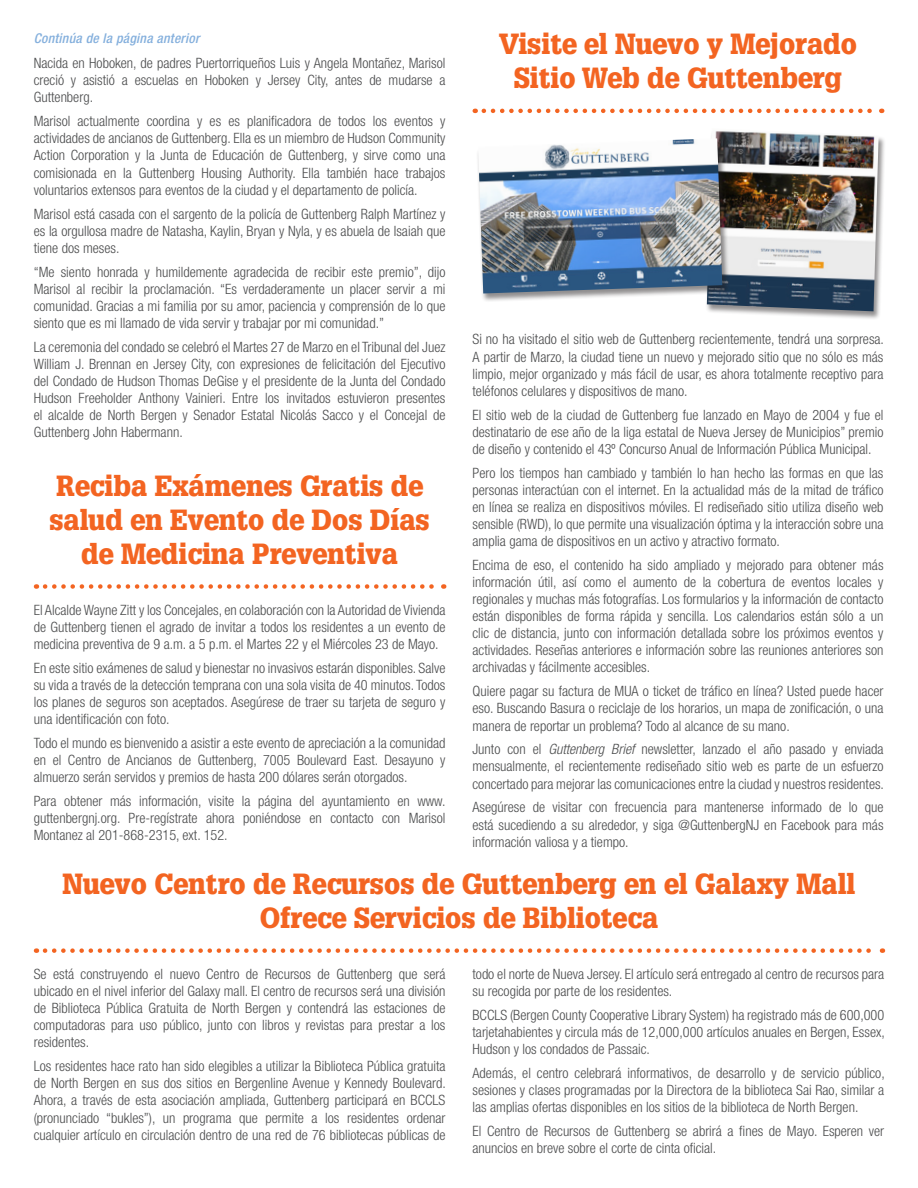
<style>
.page{position:relative;width:918px;height:1188px;background:#fff}
.page>*{position:absolute;margin:0;border:0;box-sizing:border-box;transform-origin:0 0}
.Headline{font:900 28.5px/34.2px "Glypha LT Std";color:#f36421;text-align:center;scale:.93 1}
.Body{font:300 condensed 14.25px/17.1px "Helvetica Neue LT Std";color:#4b4c4d;text-align:justify}
.Body-2{font:italic 500 condensed 13.5px "Helvetica Neue LT Std";letter-spacing:.02em;color:#85b0dd}
.s1{font-style:italic}
</style>
<div class="page">
<svg style="left:484px;top:109px;width:398px;height:4px"></svg>
<svg style="left:45px;top:584px;width:399px;height:5px"></svg>
<svg style="left:45px;top:948px;width:838px;height:5px"></svg>
<div style="left:705px;top:129px;width:181px;height:192px;background:#231f20;opacity:.5"></div>
<img style="left:707px;top:129px;width:172px;height:182px">
<div style="left:477px;top:139px;width:253px;height:164px;background:#231f20;opacity:.5"></div>
<img style="left:478px;top:138px;width:244px;height:156px">
<p class="Headline" style="left:499px;top:27px;width:387px">Visite el Nuevo y Mejorado<br>Sitio Web de Guttenberg</p>
<p class="Body-2" style="left:34px;top:31px;width:167px">Continúa de la página anterior</p>
<p class="Body" style="left:34px;top:55px;width:413px">Nacida en Hoboken, de padres Puertorriqueños Luis y Angela Montañez, Marisol creció y asistió a escuelas en Hoboken y Jersey City, antes de mudarse a Guttenberg.</p>
<p class="Body" style="left:34px;top:113px;width:413px">Marisol actualmente coordina y es es planificadora de todos los eventos y actividades de ancianos de Guttenberg. Ella es un miembro de Hudson Community Action Corporation y la Junta de Educación de Guttenberg, y sirve como una comisionada en la Guttenberg Housing Authority. Ella también hace trabajos voluntarios extensos para eventos de la ciudad y el departamento de policía.</p>
<p class="Body" style="left:34px;top:205px;width:413px">Marisol está casada con el sargento de la policía de Guttenberg Ralph Martínez y es la orgullosa madre de Natasha, Kaylin, Bryan y Nyla, y es abuela de Isaiah que tiene dos meses.</p>
<p class="Body" style="left:34px;top:263px;width:413px">“Me siento honrada y humildemente agradecida de recibir este premio”, dijo Marisol al recibir la proclamación. “Es verdaderamente un placer servir a mi comunidad. Gracias a mi familia por su amor, paciencia y comprensión de lo que siento que es mi llamado de vida servir y trabajar por mi comunidad.”</p>
<p class="Body" style="left:34px;top:338px;width:413px">La ceremonia del condado se celebró el Martes 27 de Marzo en el Tribunal del Juez William J. Brennan en Jersey City, con expresiones de felicitación del Ejecutivo del Condado de Hudson Thomas DeGise y el presidente de la Junta del Condado Hudson Freeholder Anthony Vainieri. Entre los invitados estuvieron presentes el alcalde de North Bergen y Senador Estatal Nicolás Sacco y el Concejal de Guttenberg John Habermann.</p>
<p class="Body" style="left:472px;top:331px;width:413px">Si no ha visitado el sitio web de Guttenberg recientemente, tendrá una sorpresa.<br>A partir de Marzo, la ciudad tiene un nuevo y mejorado sitio que no sólo es más limpio, mejor organizado y más fácil de usar, es ahora totalmente receptivo para teléfonos celulares y dispositivos de mano.</p>
<p class="Body" style="left:472px;top:406px;width:412px">El sitio web de la ciudad de Guttenberg fue lanzado en Mayo de 2004 y fue el destinatario de ese año de la liga estatal de Nueva Jersey de Municipios” premio de diseño y contenido el 43º Concurso Anual de Información Pública Municipal.</p>
<p class="Body" style="left:472px;top:464px;width:413px">Pero los tiempos han cambiado y también lo han hecho las formas en que las personas interactúan con el internet. En la actualidad más de la mitad de tráfico en línea se realiza en dispositivos móviles. El rediseñado sitio utiliza diseño web sensible (RWD), lo que permite una visualización óptima y la interacción sobre una amplia gama de dispositivos en un activo y atractivo formato.</p>
<p class="Body" style="left:472px;top:556px;width:413px">Encima de eso, el contenido ha sido ampliado y mejorado para obtener más información útil, así como el aumento de la cobertura de eventos locales y regionales y muchas más fotografías. Los formularios y la información de contacto están disponibles de forma rápida y sencilla. Los calendarios están sólo a un clic de distancia, junto con información detallada sobre los próximos eventos y actividades. Reseñas anteriores e información sobre las reuniones anteriores son archivadas y fácilmente accesibles.</p>
<p class="Body" style="left:472px;top:683px;width:413px">Quiere pagar su factura de MUA o ticket de tráfico en línea? Usted puede hacer eso. Buscando Basura o reciclaje de los horarios, un mapa de zonificación, o una manera de reportar un problema? Todo al alcance de su mano.</p>
<p class="Body" style="left:472px;top:741px;width:413px">Junto con el <span class="s1">Guttenberg Brief</span> newsletter, lanzado el año pasado y enviada mensualmente, el recientemente rediseñado sitio web es parte de un esfuerzo concertado para mejorar las comunicaciones entre la ciudad y nuestros residentes.</p>
<p class="Body" style="left:472px;top:799px;width:413px">Asegúrese de visitar con frecuencia para mantenerse informado de lo que está sucediendo a su alrededor, y siga @GuttenbergNJ en Facebook para más información valiosa y a tiempo.</p>
<p class="Headline" style="left:49px;top:468px;width:411px">Reciba Exámenes Gratis de salud en Evento de Dos Días de Medicina Preventiva</p>
<p class="Body" style="left:34px;top:601px;width:413px">El Alcalde Wayne Zitt y los Concejales, en colaboración con la Autoridad de Vivienda de Guttenberg tienen el agrado de invitar a todos los residentes a un evento de medicina preventiva de 9 a.m. a 5 p.m. el Martes 22 y el Miércoles 23 de Mayo.</p>
<p class="Body" style="left:34px;top:659px;width:413px">En este sitio exámenes de salud y bienestar no invasivos estarán disponibles. Salve su vida a través de la detección temprana con una sola visita de 40 minutos. Todos los planes de seguros son aceptados. Asegúrese de traer su tarjeta de seguro y una identificación con foto.</p>
<p class="Body" style="left:34px;top:734px;width:413px">Todo el mundo es bienvenido a asistir a este evento de apreciación a la comunidad en el Centro de Ancianos de Guttenberg, 7005 Boulevard East. Desayuno y almuerzo serán servidos y premios de hasta 200 dólares serán otorgados.</p>
<p class="Body" style="left:34px;top:792px;width:413px">Para obtener más información, visite la página del ayuntamiento en www. guttenbergnj.org. Pre-regístrate ahora poniéndose en contacto con Marisol Montanez al 201-868-2315, ext. 152.</p>
<p class="Headline" style="left:63px;top:867px;width:854px">Nuevo Centro de Recursos de Guttenberg en el Galaxy Mall<br>Ofrece Servicios de Biblioteca</p>
<p class="Body" style="left:34px;top:965px;width:413px">Se está construyendo el nuevo Centro de Recursos de Guttenberg que será ubicado en el nivel inferior del Galaxy mall. El centro de recursos será una división de Biblioteca Pública Gratuita de North Bergen y contendrá las estaciones de computadoras para uso público, junto con libros y revistas para prestar a los residentes.</p>
<p class="Body" style="left:34px;top:1058px;width:414px">Los residentes hace rato han sido elegibles a utilizar la Biblioteca Pública gratuita de North Bergen en sus dos sitios en Bergenline Avenue y Kennedy Boulevard.<br>Ahora, a través de esta asociación ampliada, Guttenberg participará en BCCLS (pronunciado “bukles”), un programa que permite a los residentes ordenar cualquier artículo en circulación dentro de una red de 76 bibliotecas públicas de</p>
<p class="Body" style="left:472px;top:965px;width:413px">todo el norte de Nueva Jersey. El artículo será entregado al centro de recursos para su recogida por parte de los residentes.</p>
<p class="Body" style="left:472px;top:1006px;width:414px">BCCLS (Bergen County Cooperative Library System) ha registrado más de 600,000 tarjetahabientes y circula más de 12,000,000 artículos anuales en Bergen, Essex, Hudson y los condados de Passaic.</p>
<p class="Body" style="left:472px;top:1064px;width:414px">Además, el centro celebrará informativos, de desarrollo y de servicio público, sesiones y clases programadas por la Directora de la biblioteca Sai Rao, similar a las amplias ofertas disponibles en los sitios de la biblioteca de North Bergen.</p>
<p class="Body" style="left:472px;top:1122px;width:413px">El Centro de Recursos de Guttenberg se abrirá a fines de Mayo. Esperen ver anuncios en breve sobre el corte de cinta oficial.</p>
</div>
